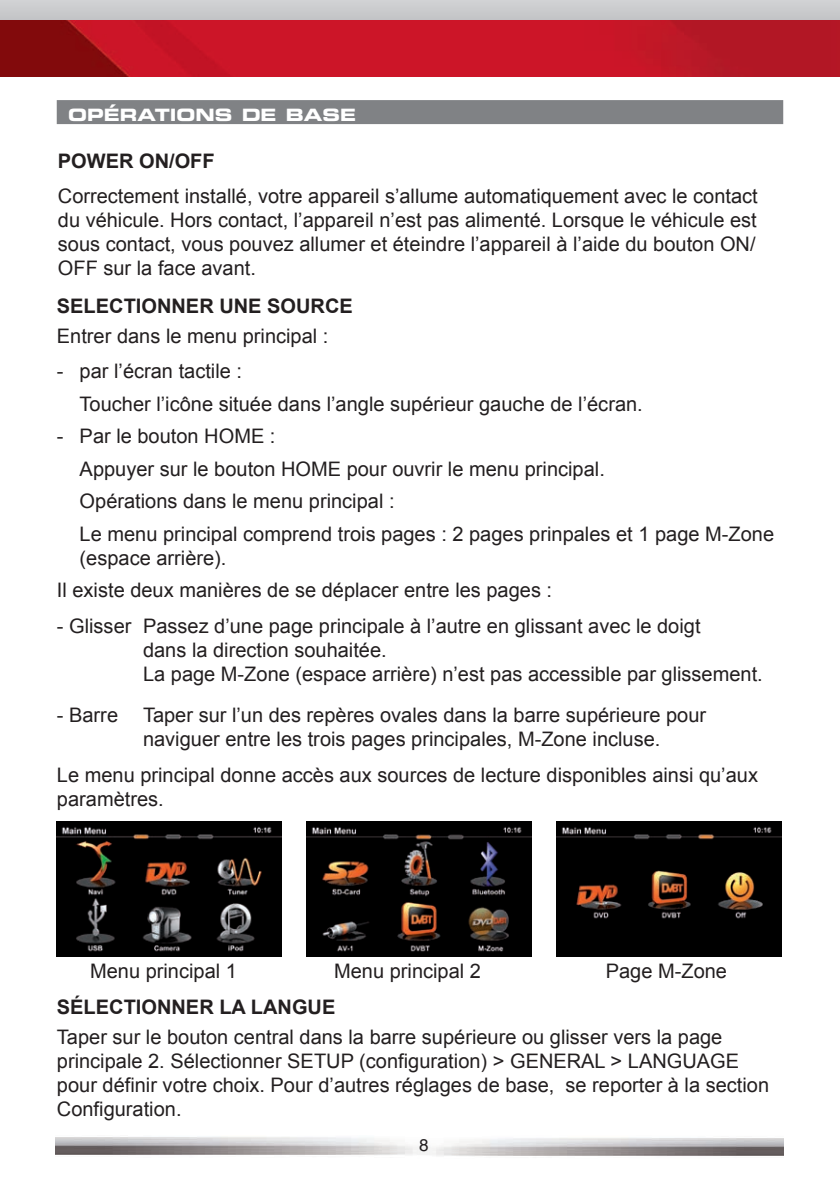
<style>
.page{position:relative;width:840px;height:1191px;background:#fff}
.page>*{position:absolute;margin:0;border:0;box-sizing:border-box;transform-origin:0 0}
.t1{font:20px/24px "Arial";color:#231f20}
.t2{font:700 20px "Arial";color:#231f20}
.t3{font:17px "Eurostile LT Std Bold Ex 2";color:#fff}
.t4{font:17px "Helvetica LT Std";color:#231f20}
</style>
<div class="page">
<img style="left:55px;top:1137px;width:361px;height:18px">
<img style="left:432px;top:1138px;width:351px;height:18px">
<img style="left:0;top:20px;width:839px;height:57px">
<div style="left:0;top:0;width:839px;height:20px;background:#cacbcd"></div>
<div style="left:57px;top:100px;width:725px;height:24px;background:#808285"></div>
<img style="left:56px;top:821px;width:225px;height:135px">
<img style="left:306px;top:821px;width:225px;height:135px">
<img style="left:556px;top:821px;width:225px;height:135px">
<p class="t3" style="left:68px;top:102px;width:289px">OPÉRATIONS DE BASE</p>
<p class="t2" style="left:58px;top:147px;width:158px">POWER ON/OFF</p>
<p class="t1" style="left:58px;top:184px;width:701px;text-align:justify">Correctement installé, votre appareil s’allume automatiquement avec le contact du véhicule. Hors contact, l’appareil n’est pas alimenté. Lorsque le véhicule est sous contact, vous pouvez allumer et éteindre l’appareil à l’aide du bouton ON/ OFF sur la face avant.</p>
<p class="t2" style="left:57px;top:293px;width:297px">SELECTIONNER UNE SOURCE</p>
<p class="t1" style="left:57px;top:324px;width:273px">Entrer dans le menu principal :</p>
<p class="t1" style="left:80px;top:355px;width:564px;line-height:32.4px;text-indent:-23px">- par l’écran tactile :<br>Toucher l’icône située dans l’angle supérieur gauche de l’écran.</p>
<p class="t1" style="left:80px;top:420px;width:695px;line-height:32.4px;text-indent:-23px">- Par le bouton HOME :<br>Appuyer sur le bouton HOME pour ouvrir le menu principal.<br>Opérations dans le menu principal :<br>Le menu principal comprend trois pages : 2 pages prinpales et 1 page M-Zone</p>
<p class="t1" style="left:57px;top:542px;width:496px;line-height:32.4px;text-indent:23px">(espace arrière).<br>Il existe deux manières de se déplacer entre les pages :</p>
<p class="t1" style="left:143px;top:614px;width:621px;text-indent:-86px">- Glisser Passez d’une page principale à l’autre en glissant avec le doigt<br>dans la direction souhaitée.<br>La page M-Zone (espace arrière) n’est pas accessible par glissement.</p>
<p class="t1" style="left:143px;top:703px;width:564px;text-indent:-86px">- Barre Taper sur l’un des repères ovales dans la barre supérieure pour naviguer entre les trois pages principales, M-Zone incluse.</p>
<p class="t1" style="left:57px;top:763px;width:702px">Le menu principal donne accès aux sources de lecture disponibles ainsi qu’aux paramètres.</p>
<p class="t1" style="left:90px;top:959px;width:148px">Menu principal 1</p>
<p class="t1" style="left:334px;top:959px;width:148px">Menu principal 2</p>
<p class="t1" style="left:605px;top:959px;width:123px">Page M-Zone</p>
<p class="t2" style="left:57px;top:994px;width:280px">SÉLECTIONNER LA LANGUE</p>
<p class="t1" style="left:57px;top:1025px;width:713px">Taper sur le bouton central dans la barre supérieure ou glisser vers la page principale 2. Sélectionner SETUP (configuration) &gt; GENERAL &gt; LANGUAGE pour définir votre choix. Pour d’autres réglages de base, se reporter à la section Configuration.</p>
<p class="t4" style="left:419px;top:1135px;width:11px">8</p>
</div>
